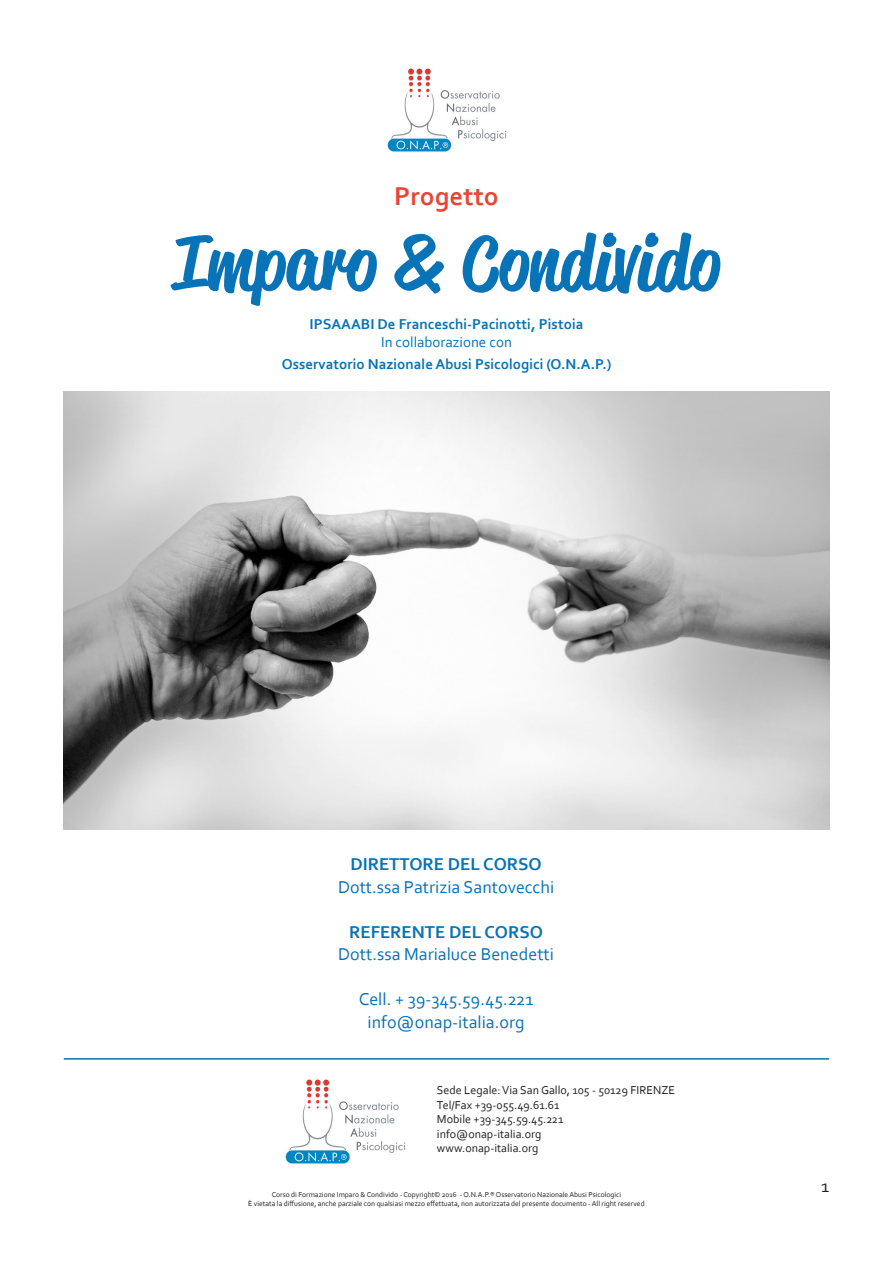
<style>
.page{position:relative;width:893px;height:1263px;background:#fff}
.page>*{position:absolute;margin:0;border:0;box-sizing:border-box;transform-origin:0 0}
.t1{font:500 75px "Reklame Script";color:#0873b6}
.t2{font:700 27px "Corbel";color:#e74636}
.t3{font:18px "Corbel";color:#0873b6}
.t4{font:700 18px "Corbel";color:#0873b6}
.t5{font:18px "Corbel";color:#231f20}
.t6{font:700 15px "Corbel";color:#0873b6}
.t7{font:15px "Corbel";color:#0873b6}
.t8{font:12px/14.4px "Corbel";color:#231f20}
.t9{font:7.5px/9px "Corbel";color:#231f20;text-align:center}
.s1{font-style:inherit}
</style>
<div class="page">
<hr style="left:64px;top:1058px;width:765px;height:1px;background:#0073b5">
<img style="left:285px;top:1079px;width:121px;height:85px">
<img style="left:64px;top:391px;width:765px;height:438px">
<img style="left:387px;top:68px;width:120px;height:84px">
<p class="t2" style="left:394px;top:180px;width:106px">Progetto</p>
<p class="t1" style="left:173px;top:211px;width:548px">Imparo &amp; <span class="s1">C</span>ondivido</p>
<p class="t6" style="left:310px;top:315px;width:275px">IPSAAABI De Franceschi-Pacinotti, Pistoia</p>
<p class="t7" style="left:381px;top:333px;width:132px">In collaborazione con</p>
<p class="t6" style="left:282px;top:354px;width:331px">Osservatorio Nazionale Abusi Psicologici (O.N.A.P.)</p>
<p class="t4" style="left:350px;top:853px;width:193px">DIRETTORE DEL CORSO</p>
<p class="t3" style="left:338px;top:876px;width:218px">Dott.ssa Patrizia Santovecchi</p>
<p class="t4" style="left:349px;top:921px;width:195px">REFERENTE DEL CORSO</p>
<p class="t3" style="left:338px;top:943px;width:217px">Dott.ssa Marialuce Benedetti</p>
<p class="t3" style="left:359px;top:988px;width:176px">Cell. + 39-345.59.45.221</p>
<p class="t3" style="left:368px;top:1011px;width:158px">info@onap-italia.org</p>
<h3 class="t8" style="left:437px;top:1083px;width:240px">Sede Legale: Via San Gallo, 105 - 50129 FIRENZE<br>Tel/Fax +39-055.49.61.61<br>Mobile +39-345.59.45.221<br>info@onap-italia.org<br>www.onap-italia.org</h3>
<p class="t9" style="left:248px;top:1190px;width:398px">Corso di Formazione Imparo &amp; Condivido - Copyright© 2016 - O.N.A.P.® Osservatorio Nazionale Abusi Psicologici<br>È vietata la diffusione, anche parziale con qualsiasi mezzo effettuata, non autorizzata del presente documento - All right reserved</p>
<p class="t5" style="left:821px;top:1175px;width:10px">1</p>
</div>
